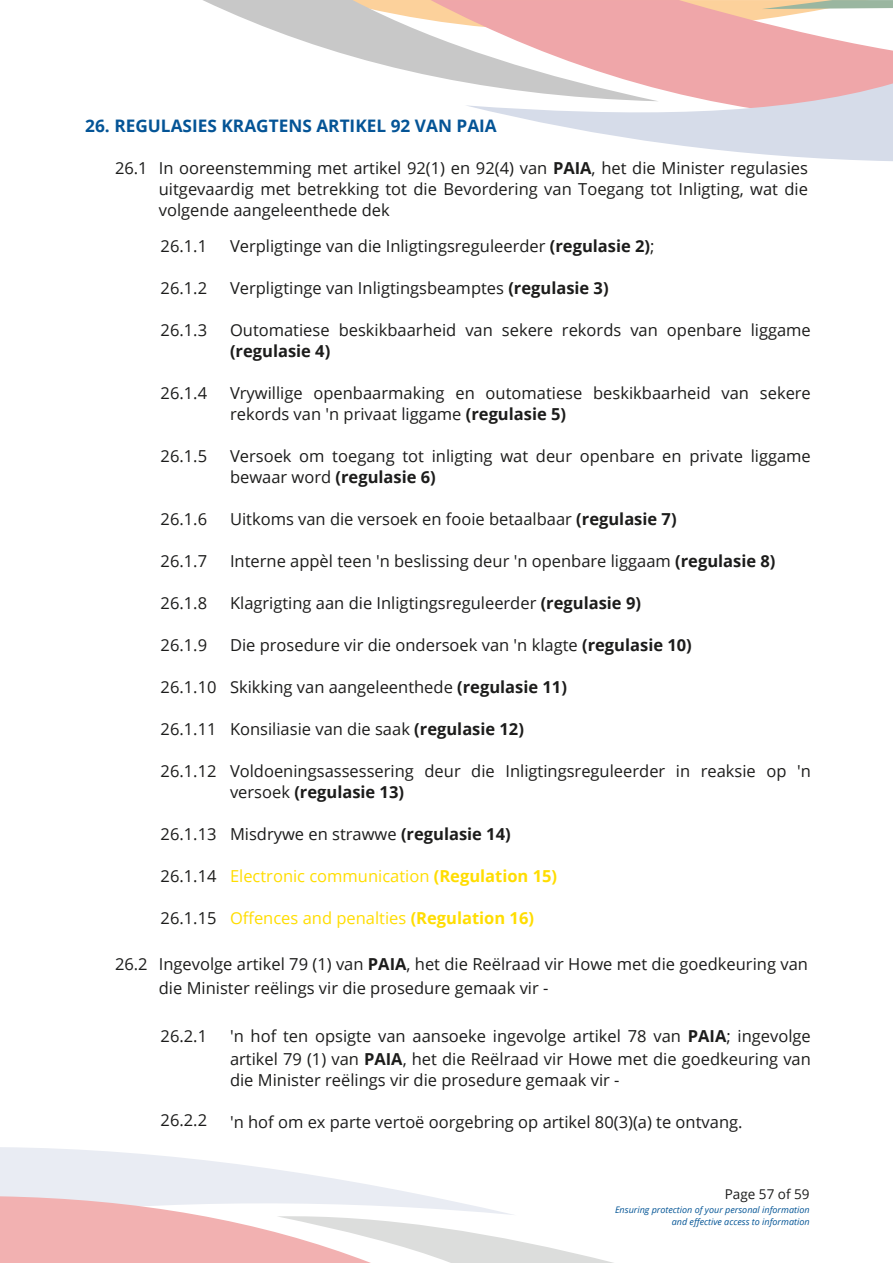
<style>
.page{position:relative;width:893px;height:1263px;background:#fff}
.page>*{position:absolute;margin:0;border:0;box-sizing:border-box;transform-origin:0 0}
.t1{font:700 17.25px "Open Sans";color:#045496}
.t2{font:16.5px/21px "Open Sans";color:#1c1c1b}
.t3{font:16.5px "Open Sans";color:#fd0}
.t4{font:700 16.5px "Open Sans";color:#1c1c1b}
.t5{font:13.5px "Open Sans";color:#1c1c1b}
.t6{font:italic 9px/12px "Open Sans";color:#025495;text-align:right}
.s1{font-weight:700}
</style>
<div class="page">
<svg style="left:659px;top:0;width:234px;height:83px;fill:#efa6a9"></svg>
<svg style="left:203px;top:0;width:456px;height:83px"></svg>
<svg style="left:466px;top:83px;width:427px;height:78px"></svg>
<svg style="left:0;top:1147px;width:614px;height:116px"></svg>
<p class="t1" style="left:85px;top:119px;width:413px">26. REGULASIES KRAGTENS ARTIKEL 92 VAN PAIA</p>
<p class="t2" style="left:159px;top:159px;width:651px;text-align:justify;text-indent:-44px">26.1 In ooreenstemming met artikel 92(1) en 92(4) van <span class="s1">PAIA</span>, het die Minister regulasies uitgevaardig met betrekking tot die Bevordering van Toegang tot Inligting, wat die volgende aangeleenthede dek</p>
<p class="t2" style="left:161px;top:237px;width:48px">26.1.1</p>
<p class="t2" style="left:161px;top:279px;width:48px">26.1.2</p>
<p class="t2" style="left:161px;top:321px;width:48px">26.1.3</p>
<p class="t2" style="left:161px;top:384px;width:48px">26.1.4</p>
<p class="t2" style="left:161px;top:447px;width:48px">26.1.5</p>
<p class="t2" style="left:161px;top:510px;width:48px">26.1.6</p>
<p class="t2" style="left:161px;top:552px;width:48px">26.1.7</p>
<p class="t2" style="left:161px;top:594px;width:48px">26.1.8</p>
<p class="t2" style="left:161px;top:636px;width:48px">26.1.9</p>
<p class="t2" style="left:161px;top:678px;width:57px">26.1.10</p>
<p class="t2" style="left:161px;top:720px;width:57px">26.1.11</p>
<p class="t2" style="left:161px;top:762px;width:57px">26.1.12</p>
<p class="t2" style="left:161px;top:825px;width:57px">26.1.13</p>
<p class="t2" style="left:161px;top:867px;width:57px">26.1.14</p>
<p class="t2" style="left:161px;top:909px;width:57px">26.1.15</p>
<p class="t2" style="left:230px;top:237px;width:426px">Verpligtinge van die Inligtingsreguleerder <span class="s1">(regulasie 2)</span>;</p>
<p class="t2" style="left:230px;top:279px;width:380px">Verpligtinge van Inligtingsbeamptes <span class="s1">(regulasie 3)</span></p>
<p class="t2" style="left:230px;top:321px;width:582px">Outomatiese beskikbaarheid van sekere rekords van openbare liggame</p>
<p class="t4" style="left:230px;top:344px;width:102px">(regulasie 4)</p>
<p class="t2" style="left:230px;top:384px;width:582px">Vrywillige openbaarmaking en outomatiese beskikbaarheid van sekere rekords van 'n privaat liggame <span class="s1">(regulasie 5)</span></p>
<p class="t2" style="left:230px;top:447px;width:582px">Versoek om toegang tot inligting wat deur openbare en private liggame bewaar word <span class="s1">(regulasie 6)</span></p>
<p class="t2" style="left:230px;top:510px;width:448px">Uitkoms van die versoek en fooie betaalbaar <span class="s1">(regulasie 7)</span></p>
<p class="t2" style="left:230px;top:552px;width:547px">Interne appËl teen 'n beslissing deur 'n openbare liggaam <span class="s1">(regulasie 8)</span></p>
<p class="t2" style="left:230px;top:594px;width:412px">Klagrigting aan die Inligtingsreguleerder <span class="s1">(regulasie 9)</span></p>
<p class="t2" style="left:230px;top:636px;width:463px">Die prosedure vir die ondersoek van 'n klagte <span class="s1">(regulasie 10)</span></p>
<p class="t2" style="left:230px;top:678px;width:338px">Skikking van aangeleenthede <span class="s1">(regulasie 11)</span></p>
<p class="t2" style="left:230px;top:720px;width:295px">Konsiliasie van die saak <span class="s1">(regulasie 12)</span></p>
<p class="t2" style="left:230px;top:762px;width:582px">Voldoeningsassessering deur die Inligtingsreguleerder in reaksie op 'n versoek <span class="s1">(regulasie 13)</span></p>
<p class="t2" style="left:230px;top:825px;width:282px">Misdrywe en strawwe <span class="s1">(regulasie 14)</span></p>
<p class="t3" style="left:230px;top:869px;width:329px">Electronic communication <span class="s1">(Regulation 15)</span></p>
<p class="t3" style="left:230px;top:906px;width:306px">Offences and penalties <span class="s1">(Regulation 16)</span></p>
<p class="t2" style="left:159px;top:954px;width:651px;line-height:24px;text-indent:-44px">26.2 Ingevolge artikel 79 (1) van <span class="s1">PAIA</span>, het die ReÎlraad vir Howe met die goedkeuring van die Minister reÎlings vir die prosedure gemaak vir -</p>
<p class="t2" style="left:161px;top:1027px;width:48px">26.2.1</p>
<p class="t2" style="left:161px;top:1111px;width:48px">26.2.2</p>
<p class="t2" style="left:230px;top:1027px;width:582px;line-height:22.5px">'n hof ten opsigte van aansoeke ingevolge artikel 78 van <span class="s1">PAIA</span>; ingevolge artikel 79 (1) van <span class="s1">PAIA</span>, het die ReÎlraad vir Howe met die goedkeuring van</p>
<p class="t2" style="left:230px;top:1071px;width:391px">die Minister reÎlings vir die prosedure gemaak vir -</p>
<p class="t2" style="left:230px;top:1113px;width:514px">'n hof om ex parte vertoÎ oorgebring op artikel 80(3)(a) te ontvang.</p>
<p class="t5" style="left:725px;top:1188px;width:86px">Page 57 of 59</p>
<p class="t6" style="left:615px;top:1205px;width:196px">Ensuring protection of your personal information and effective access to information</p>
</div>
